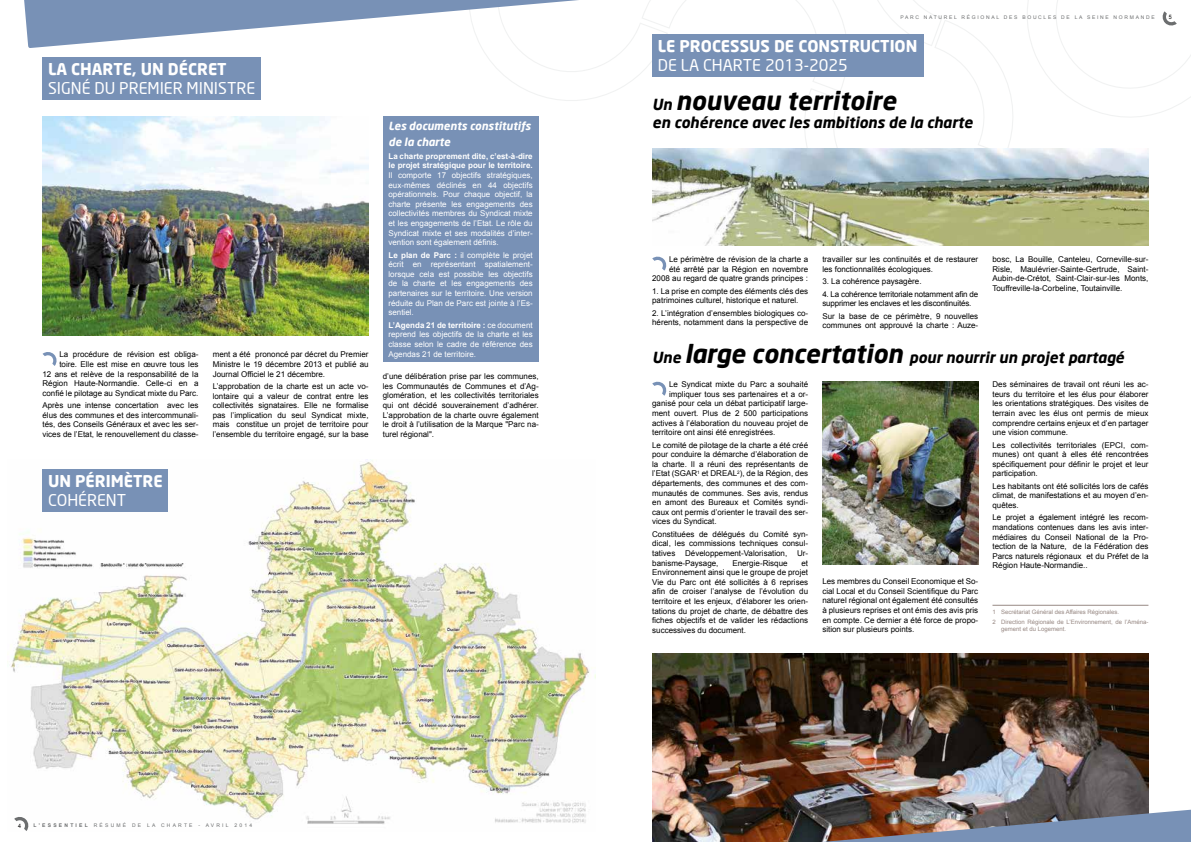
<style>
.page{position:relative;width:1191px;height:842px;background:#fff}
.page>*{position:absolute;margin:0;border:0;box-sizing:border-box;transform-origin:0 0}
.t1{font:italic 700 25px "Neo Sans";color:#000}
.t2{font:700 16px "Neo Sans";color:#fff}
.t3{font:16px "Neo Sans";color:#fff}
.t4{font:italic 700 15px "Neo Sans";color:#000}
.t5{font:italic 700 11px/16px "Neo Sans";color:#fff}
.t6{font:8px/9.6px "Arial";color:#000;text-align:justify}
.t7{font:8px/9.6px "Arial";color:#fff;text-align:justify}
.t8{font:8px/9.6px "Arial";letter-spacing:-.02em;color:#000}
.t9{font:700 8px/9.6px "Arial";color:#fff}
.t10{font:6px/10px "Arial";color:#988984}
.t11{font:6px "Arial";color:#000;scale:.9 1}
.t12{font:5px "Arial";letter-spacing:.34em;color:#6c6e6f}
.t13{font:5px "Arial";letter-spacing:.445em;color:#6c6e6f}
.s1{font-weight:700}
.s2{font-size:15px}
.s3{font-size:25px}
</style>
<div class="page">
<img style="left:652px;top:653px;width:496px;height:189px">
<img style="left:736px;top:807px;width:455px;height:35px">
<img style="left:11px;top:461px;width:584px;height:363px">
<svg style="left:14px;top:816px;width:15px;height:15px"></svg>
<svg style="left:24px;top:0;width:1167px;height:240px"></svg>
<img style="left:43px;top:116px;width:326px;height:220px">
<div style="left:43px;top:57px;width:218px;height:42px;background:#7891b6"></div>
<div style="left:43px;top:469px;width:125px;height:43px;background:#7891b6"></div>
<svg style="left:43px;top:352px;width:14px;height:14px"></svg>
<div style="left:383px;top:116px;width:155px;height:246px;background:#7891b6"></div>
<img style="left:652px;top:149px;width:496px;height:96px">
<div style="left:652px;top:34px;width:271px;height:43px;background:#7891b6"></div>
<svg style="left:652px;top:381px;width:15px;height:15px"></svg>
<img style="left:822px;top:381px;width:156px;height:183px">
<hr style="left:992px;top:605px;width:156px;height:1px;background:#988984">
<svg style="left:652px;top:256px;width:15px;height:15px"></svg>
<h2 class="t2" style="left:48px;top:58px;width:180px">LA CHARTE, UN DÉCRET</h2>
<h2 class="t3" style="left:48px;top:78px;width:209px">SIGNÉ DU PREMIER MINISTRE</h2>
<p class="t6" style="left:43px;top:350px;width:157px;text-align:right">La procédure de révision est obliga&shy;toire. Elle est mise en œuvre tous les<br>12 ans et relève de la responsabilité de la Région Haute-Normandie. Celle-ci en a confié le pilotage au Syndicat mixte du Parc.</p>
<p class="t6" style="left:43px;top:401px;width:157px">Après une intense concertation avec les élus des communes et des intercommunali&shy;tés, des Conseils Généraux et avec les ser&shy;vices de l’Etat, le renouvellement du classe-</p>
<h2 class="t2" style="left:48px;top:471px;width:116px">UN PÉRIMÈTRE</h2>
<h2 class="t3" style="left:48px;top:491px;width:80px">COHÉRENT</h2>
<p class="t6" style="left:213px;top:350px;width:157px">ment a été prononcé par décret du Premier Ministre le 19 décembre 2013 et publié au Journal Officiel le 21 décembre.</p>
<p class="t6" style="left:213px;top:381px;width:157px">L’approbation de la charte est un acte vo&shy;lontaire qui a valeur de contrat entre les collectivités signataires. Elle ne formalise pas l’implication du seul Syndicat mixte, mais constitue un projet de territoire pour l’ensemble du territoire engagé, sur la base</p>
<h3 class="t5" style="left:388px;top:118px;width:144px">Les documents constitutifs de la charte</h3>
<p class="t9" style="left:388px;top:151px;width:146px">La charte proprement dite, c’est-à-dire le projet stratégique pour le territoire.</p>
<p class="t7" style="left:388px;top:170px;width:146px">Il comporte 17 objectifs stratégiques, eux-mêmes déclinés en 44 objectifs opérationnels. Pour chaque objectif, la charte présente les engagements des collectivités membres du Syndicat mixte et les engagements de l’Etat. Le rôle du Syndicat mixte et ses modalités d’inter&shy;vention sont également définis.</p>
<p class="t7" style="left:388px;top:250px;width:146px"><span class="s1">Le plan de Parc :</span> il complète le projet écrit en représentant spatialement&shy;lorsque cela est possible les objectifs de la charte et les engagements des partenaires sur le territoire. Une version réduite du Plan de Parc est jointe à l’Es&shy;sentiel.</p>
<p class="t7" style="left:388px;top:320px;width:146px"><span class="s1">L’Agenda 21 de territoire :</span> ce document reprend les objectifs de la charte et les classe selon le cadre de référence des Agendas 21 de territoire.</p>
<p class="t6" style="left:383px;top:372px;width:157px">d’une délibération prise par les communes, les Communautés de Communes et d’Ag&shy;glomération, et les collectivités territoriales qui ont décidé souverainement d’adhérer.<br>L’approbation de la charte ouvre également le droit à l’utilisation de la Marque "Parc na&shy;turel régional".</p>
<p class="t11" style="left:18px;top:822px;width:5px">4</p>
<p class="t13" style="left:34px;top:822px;width:220px"><span class="s1">L'ESSENTIEL</span> RÉSUMÉ DE LA CHARTE - AVRIL 2014</p>
<p class="t12" style="left:900px;top:14px;width:256px">PARC NATUREL RÉGIONAL DES BOUCLES DE LA SEINE NORMANDE</p>
<p class="t11" style="left:1168px;top:13px;width:5px">5</p>
<h2 class="t2" style="left:658px;top:36px;width:261px">LE PROCESSUS DE CONSTRUCTION</h2>
<h2 class="t3" style="left:658px;top:55px;width:192px">DE LA CHARTE 2013-2025</h2>
<h1 class="t1" style="left:652px;top:85px;width:245px"><span class="s2">Un</span> nouveau territoire</h1>
<h3 class="t4" style="left:652px;top:113px;width:322px">en cohérence avec les ambitions de la charte</h3>
<p class="t6" style="left:652px;top:254px;width:157px;text-align:right">Le périmètre de révision de la charte a<br>été arrêté par la Région en novembre<br>2008 au regard de quatre grands principes :</p>
<p class="t6" style="left:652px;top:286px;width:157px">1. La prise en compte des éléments clés des patrimoines culturel, historique et naturel.</p>
<p class="t6" style="left:652px;top:308px;width:157px">2. L’intégration d’ensembles biologiques co&shy;hérents, notamment dans la perspective de</p>
<p class="t6" style="left:822px;top:254px;width:157px">travailler sur les continuités et de restaurer les fonctionnalités écologiques.</p>
<p class="t6" style="left:822px;top:277px;width:101px">3. La cohérence paysagère.</p>
<p class="t8" style="left:822px;top:289px;width:157px">4. La cohérence territoriale notamment afin de supprimer les enclaves et les discontinuités.</p>
<p class="t6" style="left:822px;top:311px;width:157px">Sur la base de ce périmètre, 9 nouvelles communes ont approuvé la charte : Auze-</p>
<p class="t6" style="left:992px;top:254px;width:157px">bosc, La Bouille, Canteleu, Corneville-sur-Risle, Maulévrier-Sainte-Gertrude, Saint-Aubin-de-Crétot, Saint-Clair-sur-les Monts, Touffreville-la-Corbeline, Toutainville.</p>
<h3 class="t4" style="left:652px;top:347px;width:473px">Une <span class="s3">large concertation</span> pour nourrir un projet partagé</h3>
<p class="t6" style="left:669px;top:380px;width:141px">Le Syndicat mixte du Parc a souhaité</p>
<p class="t6" style="left:669px;top:389px;width:141px">impliquer tous ses partenaires et a or-</p>
<p class="t6" style="left:652px;top:399px;width:157px">ganisé pour cela un débat participatif large-</p>
<p class="t6" style="left:652px;top:408px;width:157px">ment ouvert. Plus de 2 500 participations</p>
<p class="t6" style="left:652px;top:418px;width:157px">actives à l’élaboration du nouveau projet de</p>
<p class="t6" style="left:652px;top:428px;width:125px">territoire ont ainsi été enregistrées.</p>
<p class="t6" style="left:652px;top:440px;width:157px">Le comité de pilotage de la charte a été créé pour conduire la démarche d’élaboration de la charte. Il a réuni des représentants de l’Etat (SGAR<sup>1</sup> et DREAL<sup>2</sup>), de la Région, des départements, des communes et des com&shy;munautés de communes. Ses avis, rendus en amont des Bureaux et Comités syndi&shy;caux ont permis d’orienter le travail des ser&shy;vices du Syndicat.</p>
<p class="t6" style="left:652px;top:529px;width:157px">Constituées de délégués du Comité syn&shy;dical, les commissions techniques consul&shy;tatives Développement-Valorisation, Ur&shy;banisme-Paysage,</p>
<p class="t6" style="left:732px;top:558px;width:57px">Energie-Risque</p>
<p class="t6" style="left:652px;top:558px;width:157px;text-indent:149px">et Environnement ainsi que le groupe de projet Vie du Parc ont été sollicités à 6 reprises afin de croiser l’analyse de l’évolution du territoire et les enjeux, d’élaborer les orien&shy;tations du projet de charte, de débattre des fiches objectifs et de valider les rédactions successives du document.</p>
<p class="t6" style="left:822px;top:577px;width:157px">Les membres du Conseil Economique et So&shy;cial Local et du Conseil Scientifique du Parc naturel régional ont également été consultés à plusieurs reprises et ont émis des avis pris en compte. Ce dernier a été force de propo&shy;sition sur plusieurs points.</p>
<p class="t6" style="left:992px;top:380px;width:157px">Des séminaires de travail ont réuni les ac&shy;teurs du territoire et les élus pour élaborer les orientations stratégiques. Des visites de terrain avec les élus ont permis de mieux comprendre certains enjeux et d’en partager une vision commune.</p>
<p class="t6" style="left:992px;top:440px;width:157px">Les collectivités territoriales (EPCI, com&shy;munes) ont quant à elles été rencontrées spécifiquement pour définir le projet et leur participation.</p>
<p class="t6" style="left:992px;top:481px;width:157px">Les habitants ont été sollicités lors de cafés climat, de manifestations et au moyen d’en&shy;quêtes.</p>
<p class="t6" style="left:992px;top:513px;width:157px">Le projet a également intégré les recom&shy;mandations contenues dans les avis inter&shy;médiaires du Conseil National de la Pro&shy;tection de la Nature, de la Fédération des Parcs naturels régionaux et du Préfet de la Région Haute-Normandie..</p>
<p class="t10" style="left:992px;top:607px;width:157px">1 Secrétariat Général des Affaires Régionales.<br>2 Direction Régionale de L’Environnement, de l’Aména-</p>
<p class="t10" style="left:1001px;top:624px;width:67px">gement et du Logement.</p>
</div>
